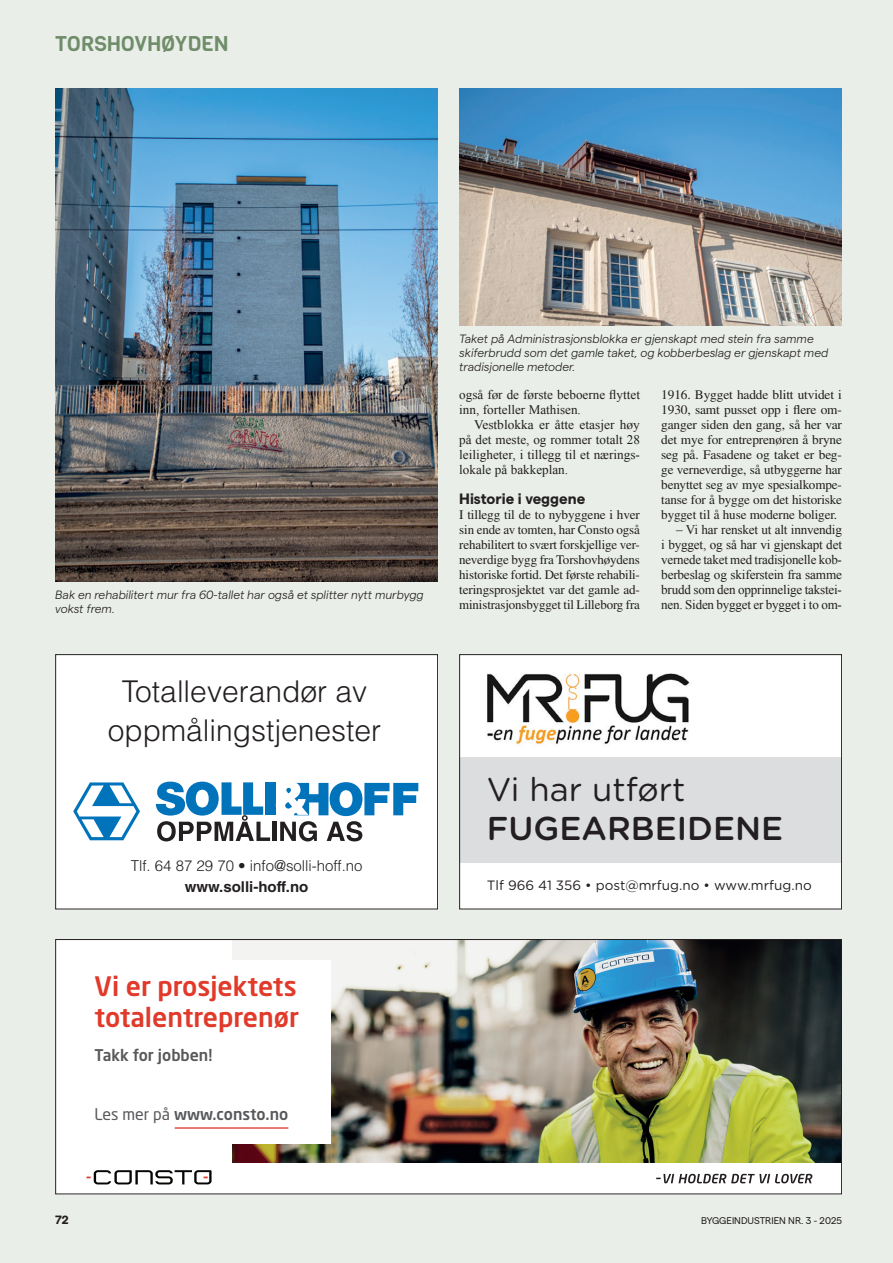
<style>
.page{position:relative;width:893px;height:1263px;background:#e9eee8}
.page>*{position:absolute;margin:0;border:0;box-sizing:border-box;transform-origin:0 0}
.t1{font:500 33px "Gotham Rounded";color:#231f20}
.t2{font:33px "Gotham Rounded";color:#231f20}
.t3{font:300 30px/39px "Helvetica LT Std";color:#231f20;text-align:center}
.t4{font:500 26.55px/30.6px "Neo Sans W1 G";color:#e1392a}
.t5{font:21px "Viga";color:#708d6a}
.t6{font:500 15.9px "Neo Sans W1 G";color:#57585a}
.t7{font:300 15px "Helvetica LT Std";color:#231f20}
.t8{font:700 15px "Helvetica LT Std";color:#231f20}
.t9{font:700 15px "Matter";color:#231f20}
.t10{font:13.5px "Gotham Rounded";color:#231f20}
.t11{font:13.2px/15px "Times LT Std";letter-spacing:-.01em;color:#231f20;text-align:justify}
.t12{font:13.2px/15px "Times New Roman";color:#231f20;text-align:justify}
.t13{font:italic 300 12px/14.2px "Matter";color:#231f20}
.t14{font:700 12px "Matter";color:#231f20}
.t15{font:9.75px "Matter";color:#231f20}
.s1{font-weight:400}
</style>
<div class="page">
<div style="left:55px;top:939px;width:787px;height:255px;background:#fff"></div>
<img style="left:233px;top:941px;width:607px;height:221px">
<div style="left:55px;top:960px;width:276px;height:184px;background:#fff"></div>
<svg style="left:174px;top:1127px;width:115px;height:2px"></svg>
<svg style="left:623px;top:1173px;width:194px;height:21px"></svg>
<svg style="left:86px;top:1170px;width:126px;height:15px"></svg>
<div style="left:55px;top:654px;width:383px;height:255px;background:#fff"></div>
<div style="left:55px;top:654px;width:383px;height:255px;border:1px solid #231f20"></div>
<svg style="left:73px;top:782px;width:67px;height:58px"></svg>
<div style="left:265px;top:782px;width:11px;height:33px;background:#0173bb"></div>
<svg style="left:276px;top:782px;width:142px;height:59px"></svg>
<hr style="left:273px;top:822px;width:4px;height:19px;background:#231f20">
<svg style="left:156px;top:782px;width:114px;height:59px"></svg>
<div style="left:459px;top:654px;width:383px;height:255px;background:#fff"></div>
<div style="left:459px;top:757px;width:383px;height:105px;background:#dcdddf"></div>
<div style="left:459px;top:654px;width:383px;height:255px;border:1px solid #231f20"></div>
<img style="left:487px;top:673px;width:203px;height:73px">
<img style="left:459px;top:88px;width:383px;height:238px">
<img style="left:55px;top:88px;width:383px;height:494px">
<h3 class="t5" style="left:55px;top:30px;width:175px">TORSHOVHØYDEN</h3>
<p class="t13" style="left:55px;top:586px;width:370px">Bak en rehabilitert mur fra 60-tallet har også et splitter nytt murbygg vokst frem.</p>
<h2 class="t3" style="left:108px;top:672px;width:275px">Totalleverandør av oppmålingstjenester</h2>
<p class="t13" style="left:459px;top:330px;width:370px">Taket på Administrasjonsblokka er gjenskapt med stein fra samme skiferbrudd som det gamle taket, og kobberbeslag er gjenskapt med tradisjonelle metoder.</p>
<p class="t12" style="left:459px;top:387px;width:182px">også før de første beboerne flyttet inn, forteller Mathisen.</p>
<p class="t12" style="left:459px;top:417px;width:182px;text-indent:15px">Vestblokka er åtte etasjer høy på det meste, og rommer totalt 28 leiligheter, i tillegg til et nærings&shy;lokale på bakkeplan.</p>
<p class="t9" style="left:459px;top:488px;width:128px">Historie i veggene</p>
<p class="t11" style="left:459px;top:507px;width:182px">I tillegg til de to nybyggene i hver sin ende av tomten, har Consto også rehabilitert to svært forskjellige ver&shy;neverdige bygg fra Torshovhøydens historiske fortid. Det første rehabili&shy;teringsprosjektet var det gamle ad&shy;ministrasjonsbygget til Lilleborg fra</p>
<p class="t11" style="left:661px;top:387px;width:182px">1916. Bygget hadde blitt utvidet i 1930, samt pusset opp i flere om&shy;ganger siden den gang, så her var det mye for entreprenøren å bryne seg på. Fasadene og taket er beg&shy;ge verneverdige, så utbyggerne har benyttet seg av mye spesialkompe&shy;tanse for å bygge om det historiske bygget til å huse moderne boliger.</p>
<p class="t12" style="left:661px;top:522px;width:182px;text-indent:15px">– Vi har rensket ut alt innvendig i bygget, og så har vi gjenskapt det vernede taket med tradisjonelle kob&shy;berbeslag og skiferstein fra samme brudd som den opprinnelige takstei&shy;nen. Siden bygget er bygget i to om-</p>
<h1 class="t2" style="left:487px;top:766px;width:200px">Vi har utført</h1>
<h1 class="t1" style="left:487px;top:805px;width:298px">FUGEARBEIDENE</h1>
<p class="t7" style="left:131px;top:857px;width:233px">Tlf. 64 87 29 70 • info@solli-hoff.no</p>
<p class="t8" style="left:185px;top:878px;width:125px">www.solli-hoff.no</p>
<p class="t10" style="left:487px;top:876px;width:326px">Tlf 966 41 356 • post@mrfug.no • www.mrfug.no</p>
<h3 class="t4" style="left:95px;top:971px;width:206px">Vi er prosjektets totalentreprenør</h3>
<p class="t6" style="left:95px;top:1045px;width:119px">Takk for jobben!</p>
<p class="t6" style="left:95px;top:1104px;width:195px"><span class="s1">Les mer på</span> www.consto.no</p>
<p class="t14" style="left:55px;top:1211px;width:15px">72</p>
<p class="t15" style="left:701px;top:1213px;width:142px">BYGGEINDUSTRIEN NR. 3 - 2025</p>
</div>
